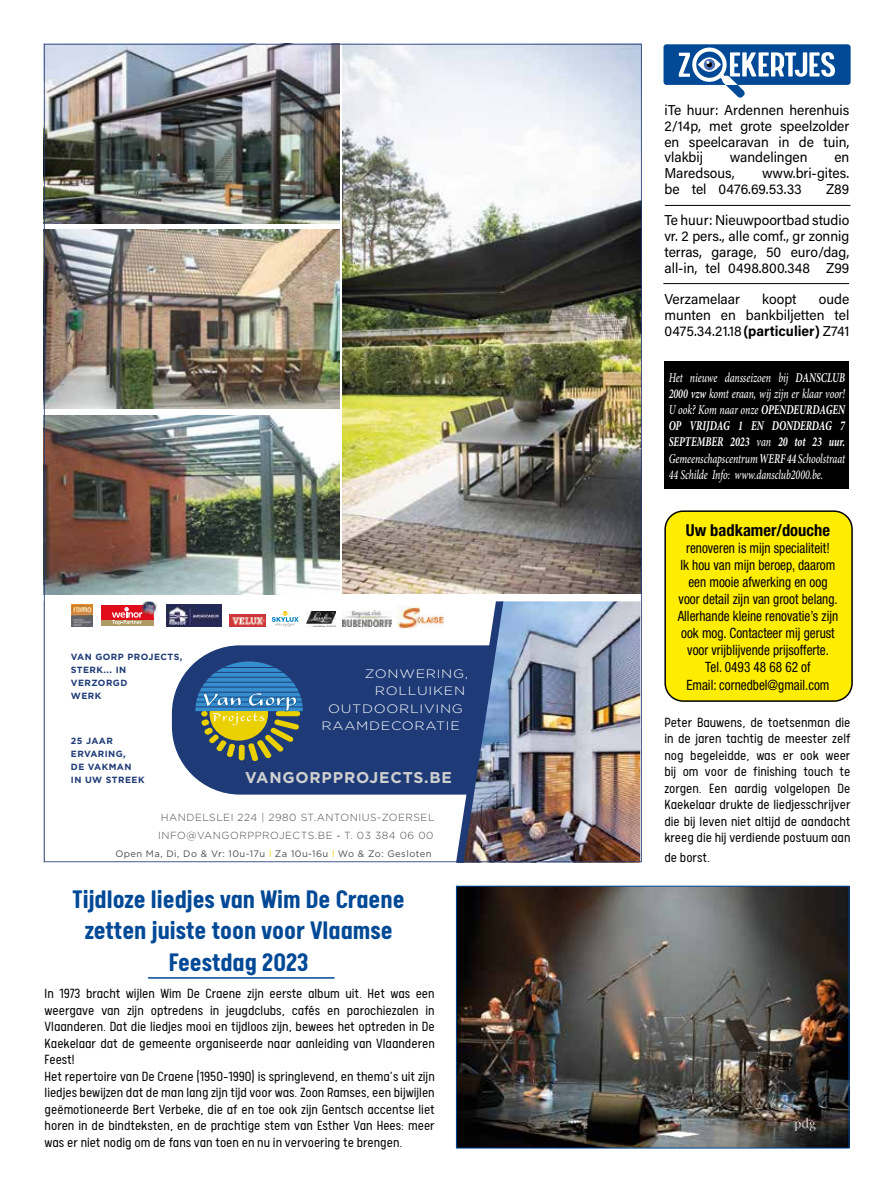
<style>
.page{position:relative;width:893px;height:1191px;background:#fff}
.page>*{position:absolute;margin:0;border:0;box-sizing:border-box;transform-origin:0 0}
.t1{font:700 28.5px/31.5px "Calps";color:#004996;text-align:center}
.t2{font:700 condensed 16.5px "Helvetica Neue LT Std";color:#000}
.t3{font:700 15.6px "Gotham";letter-spacing:.05em;color:#d0d0d0}
.t4{font:300 15px/16.5px "Calps";color:#000}
.t5{font:14.25px/15.8px "Acumin Pro";color:#000;text-align:justify}
.t6{font:condensed 14.25px/17.1px "Helvetica Neue LT Std";color:#000;text-align:center;scale:.93 1}
.t7{font:italic 500 13.5px/16.2px "Minion Pro";letter-spacing:-.005em;color:#fff;text-align:justify;scale:.73 1}
.t8{font:300 12.15px "Gotham";letter-spacing:.05em;color:#fff;scale:1.16 1}
.t9{font:300 10.35px/18.1px "Gotham";letter-spacing:.05em;color:#4a4b4d}
.t10{font:9.3px "Gotham";letter-spacing:.05em;color:#4a4b4d}
.t11{font:700 9px/12.9px "Gotham";letter-spacing:.05em;color:#1f3b77}
.s1{font-weight:400;font-size:9.3px}
.s2{color:#fad300}
.s3{font-weight:700}
.s4{font-weight:600}
</style>
<div class="page">
<img style="left:44px;top:44px;width:598px;height:818px">
<hr style="left:149px;top:977px;width:185px;height:1px;background:#004996">
<img style="left:458px;top:887px;width:389px;height:259px">
<div style="left:456px;top:885px;width:393px;height:263px;border:1px solid #004996"></div>
<div style="left:663px;top:44px;width:188px;height:41px;background:#004996;border-radius:3px"></div>
<svg style="left:679px;top:47px;width:156px;height:51px"></svg>
<hr style="left:665px;top:205px;width:185px;height:1px;background:#000">
<hr style="left:663px;top:283px;width:186px;height:1px;background:#000">
<div style="left:665px;top:511px;width:187px;height:190px;background:#ffed00;border-radius:18px"></div>
<div style="left:664px;top:510px;width:189px;height:192px;border:2px solid #000;border-radius:18px"></div>
<div style="left:664px;top:361px;width:185px;height:128px;background:#000"></div>
<p class="t11" style="left:71px;top:650px;width:113px">VAN GORP PROJECTS,<br>STERK... IN<br>VERZORGD<br>WERK</p>
<p class="t11" style="left:71px;top:734px;width:75px">25 JAAR<br>ERVARING,<br>DE VAKMAN<br>IN UW STREEK</p>
<p class="t9" style="left:158px;top:808px;width:278px">HANDELSLEI 224 | 2980 ST.ANTONIUS-ZOERSEL<br>INFO@VANGORPPROJECTS.BE <span class="s1">-</span> T. 03 384 06 00</p>
<p class="t10" style="left:115px;top:847px;width:318px">Open Ma, Di, Do &amp; Vr: 10u-17u <span class="s2">l</span> Za 10u-16u <span class="s2">l</span> Wo &amp; Zo: Gesloten</p>
<h1 class="t1" style="left:73px;top:881px;width:333px">Tijdloze liedjes van Wim De Craene zetten juiste toon voor Vlaamse<br>Feestdag 2023</h1>
<p class="t4" style="left:45px;top:984px;width:392px">In 1973 bracht wijlen Wim De Craene zijn eerste album uit. Het was een weergave van zijn optredens in jeugdclubs, cafés en parochiezalen in Vlaanderen. Dat die liedjes mooi en tijdloos zijn, bewees het optreden in De Kaekelaar dat de gemeente organiseerde naar aanleiding van Vlaanderen Feest!<br>Het repertoire van De Craene (1950-1990) is springlevend, en thema’s uit zijn liedjes bewijzen dat de man lang zijn tijd voor was. Zoon Ramses, een bijwijlen geëmotioneerde Bert Verbeke, die af en toe ook zijn Gentsch accentse liet horen in de bindteksten, en de prachtige stem van Esther Van Hees: meer was er niet nodig om de fans van toen en nu in vervoering te brengen.</p>
<p class="t8" style="left:365px;top:667px;width:90px">ZONWERING,</p>
<p class="t8" style="left:375px;top:684px;width:79px">ROLLUIKEN</p>
<p class="t8" style="left:328px;top:701px;width:118px">OUTDOORLIVING</p>
<p class="t8" style="left:322px;top:719px;width:121px">RAAMDECORATIE</p>
<p class="t3" style="left:245px;top:768px;width:208px">VANGORPPROJECTS.BE</p>
<p class="t5" style="left:664px;top:102px;width:186px">iTe huur: Ardennen herenhuis 2/14p, met grote speelzolder en speelcaravan in de tuin, vlakbij</p>
<p class="t5" style="left:730px;top:149px;width:79px">wandelingen</p>
<p class="t5" style="left:834px;top:149px;width:17px">en</p>
<p class="t5" style="left:664px;top:165px;width:72px">Maredsous,</p>
<p class="t5" style="left:664px;top:165px;width:186px;text-indent:98px">www.bri-gites. be tel 0476.69.53.33</p>
<p class="t5" style="left:826px;top:180px;width:25px">Z89</p>
<p class="t5" style="left:664px;top:212px;width:186px">Te huur: Nieuwpoortbad studio vr. 2 pers., alle comf., gr zonnig terras, garage, 50 euro/dag, all-in, tel 0498.800.348 Z99</p>
<p class="t5" style="left:664px;top:291px;width:77px">Verzamelaar</p>
<p class="t5" style="left:762px;top:291px;width:36px">koopt</p>
<p class="t5" style="left:664px;top:291px;width:186px;text-indent:155px">oude munten en bankbiljetten tel 0475.34.21.18 <span class="s3">(particulier)</span> Z741</p>
<p class="t7" style="left:669px;top:369px;width:243px">Het nieuwe dansseizoen bij <span class="s4">DANSCLUB 2000 vzw</span> komt eraan, wij zijn er klaar voor!<br>U ook? Kom naar onze <span class="s3">OPENDEURDAGEN OP VRIJDAG 1 EN DONDERDAG 7<br>SEPTEMBER 2023</span> van <span class="s3">20 tot 23 uur.<br></span>Gemeenschapscentrum <span class="s4">WERF 44</span> Schoolstraat 44 Schilde Info: www.dansclub2000.be.</p>
<p class="t2" style="left:686px;top:520px;width:146px">Uw badkamer/douche</p>
<p class="t6" style="left:678px;top:539px;width:174px">renoveren is mijn specialiteit!<br>Ik hou van mijn beroep, daarom een mooie afwerking en oog voor detail zijn van groot belang.<br>Allerhande kleine renovatie’s zijn ook mog. Contacteer mij gerust voor vrijblijvende prijsofferte.<br>Tel. 0493 48 68 62 of<br>Email: cornedbel@gmail.com</p>
<p class="t4" style="left:664px;top:713px;width:188px;text-align:justify">Peter Bauwens, de toetsenman die in de jaren tachtig de meester zelf nog begeleidde, was er ook weer bij om voor de finishing touch te zorgen. Een aardig volgelopen De Kaekelaar drukte de liedjesschrijver die bij leven niet altijd de aandacht kreeg die hij verdiende postuum aan</p>
<p class="t4" style="left:664px;top:848px;width:47px">de borst.</p>
</div>
